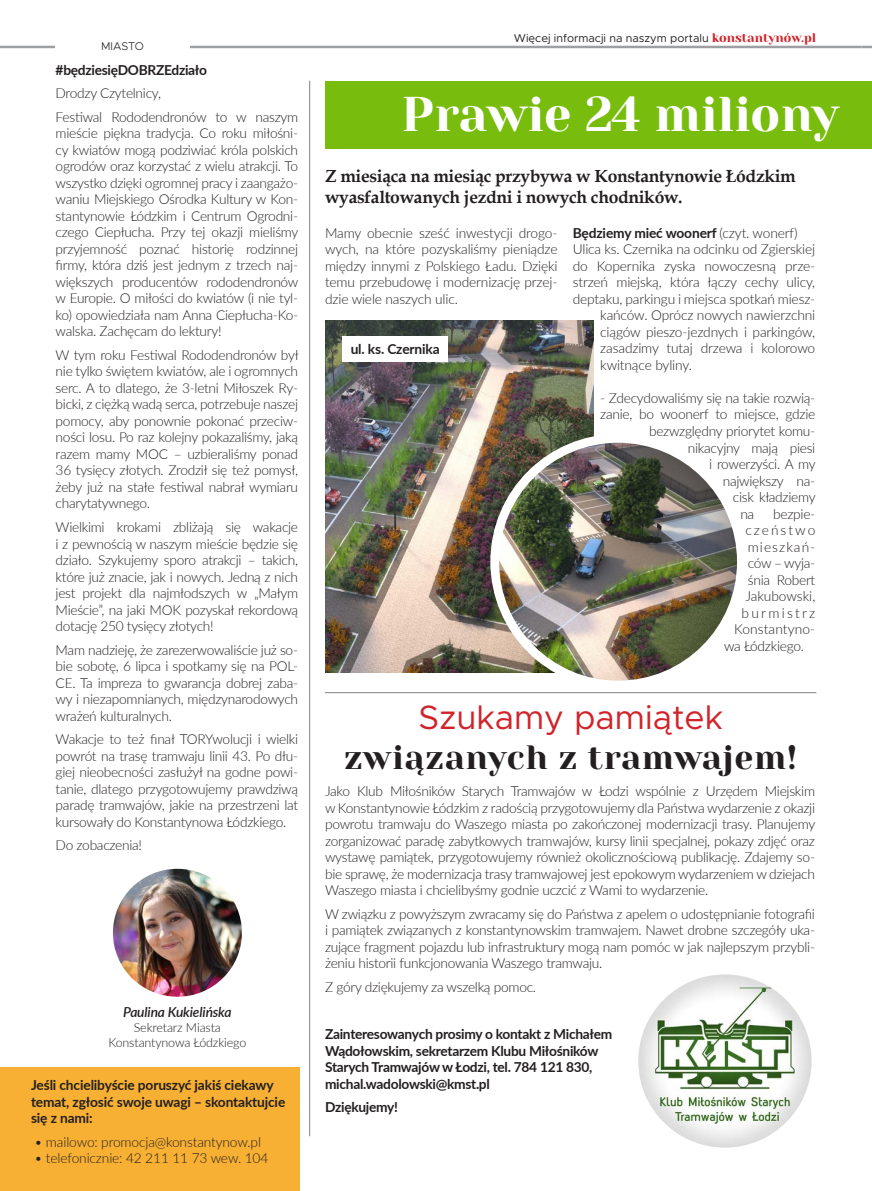
<style>
.page{position:relative;width:872px;height:1191px;background:#fff}
.page>*{position:absolute;margin:0;border:0;box-sizing:border-box;transform-origin:0 0}
.t1{font:48.75px "Yeseva One";color:#fff}
.t2{font:33.75px/40.5px "Yeseva One";letter-spacing:.02em;color:#231f20;text-align:center}
.t3{font:700 17.5px/21px "Book Antiqua";letter-spacing:-.02em;color:#231f20}
.t4{font:300 13.75px/16.5px "Lato";letter-spacing:-.02em;color:#231f20;text-align:justify}
.t5{font:700 13.75px/16.5px "Lato";letter-spacing:-.02em;color:#231f20}
.t6{font:italic 600 13.75px "Lato";letter-spacing:-.01em;color:#231f20}
.t7{font:300 13.75px "Lato";letter-spacing:.01em;color:#231f20}
.t8{font:300 13.75px "Lato";color:#231f20}
.t9{font:300 13.75px "Lato";letter-spacing:.075em;color:#231f20}
.t10{font:300 13.75px "Lato";letter-spacing:.165em;color:#231f20}
.t11{font:300 13.75px "Lato";letter-spacing:.145em;color:#231f20}
.t12{font:300 12.5px/15px "Lato";letter-spacing:-.01em;color:#231f20;text-align:center}
.t13{font:11.25px "Metropolis";color:#231f20}
.t14{font:300 11.25px "Metropolis";color:#231f20}
.s1{font-family:"Yeseva One";font-size:12.5px;color:#d1232a}
.s2{font-weight:300}
.s3{font-family:"Metropolis";color:#d1232a}
</style>
<div class="page">
<svg style="left:861px;top:46px;width:11px;height:2px"></svg>
<div style="left:325px;top:81px;width:547px;height:68px;background:#78bd0d"></div>
<hr style="left:0;top:46px;width:861px;height:2px;background:#9d9fa2">
<div style="left:0;top:1067px;width:299px;height:124px;background:#f7b033"></div>
<div style="left:55px;top:41px;width:135px;height:11px;background:#fff"></div>
<hr style="left:309px;top:81px;width:1px;height:1055px;background:#231f20">
<img style="left:113px;top:868px;width:129px;height:128px">
<img style="left:325px;top:321px;width:268px;height:352px">
<img style="left:495px;top:439px;width:240px;height:240px">
<div style="left:490px;top:434px;width:255px;height:255px;border:9px solid #fff;border-radius:50%"></div>
<img style="left:638px;top:974px;width:173px;height:173px;border-radius:87px">
<hr style="left:325px;top:692px;width:491px;height:1px;background:#231f20">
<div style="left:343px;top:336px;width:105px;height:25px;background:#fff"></div>
<p class="t14" style="left:101px;top:40px;width:44px">MIASTO</p>
<p class="t5" style="left:56px;top:61px;width:153px">#będziesięDOBRZEdziało</p>
<p class="t4" style="left:56px;top:84px;width:107px">Drodzy Czytelnicy,</p>
<p class="t4" style="left:56px;top:108px;width:244px">Festiwal Rododendronów to w naszym mieście piękna tradycja. Co roku miłośni&shy;cy kwiatów mogą podziwiać króla polskich ogrodów oraz korzystać z wielu atrakcji. To wszystko dzięki ogromnej pracy i zaangażo&shy;waniu Miejskiego Ośrodka Kultury w Kon&shy;stantynowie Łódzkim i Centrum Ogrodni&shy;czego Ciepłucha. Przy tej okazji mieliśmy przyjemność poznać historię rodzinnej firmy, która dziś jest jednym z trzech naj&shy;większych producentów rododendronów w Europie. O miłości do kwiatów (i nie tyl&shy;ko) opowiedziała nam Anna Ciepłucha-Ko&shy;walska. Zachęcam do lektury!</p>
<p class="t4" style="left:56px;top:346px;width:244px">W tym roku Festiwal Rododendronów był nie tylko świętem kwiatów, ale i ogromnych serc. A to dlatego, że 3-letni Miłoszek Ry&shy;bicki, z ciężką wadą serca, potrzebuje naszej pomocy, aby ponownie pokonać przeciw&shy;ności losu. Po raz kolejny pokazaliśmy, jaką razem mamy MOC – uzbieraliśmy ponad 36 tysięcy złotych. Zrodził się też pomysł, żeby już na stałe festiwal nabrał wymiaru charytatywnego.</p>
<p class="t4" style="left:56px;top:518px;width:244px">Wielkimi krokami zbliżają się wakacje i z pewnością w naszym mieście będzie się działo. Szykujemy sporo atrakcji – takich, które już znacie, jak i nowych. Jedną z nich jest projekt dla najmłodszych w „Małym Mieście”, na jaki MOK pozyskał rekordową dotację 250 tysięcy złotych!</p>
<p class="t4" style="left:56px;top:641px;width:244px">Mam nadzieję, że zarezerwowaliście już so&shy;bie sobotę, 6 lipca i spotkamy się na POL-CE. Ta impreza to gwarancja dobrej zaba&shy;wy i niezapomnianych, międzynarodowych wrażeń kulturalnych.</p>
<p class="t4" style="left:56px;top:730px;width:244px">Wakacje to też finał TORYwolucji i wielki powrót na trasę tramwaju linii 43. Po dłu&shy;giej nieobecności zasłużył na godne powi&shy;tanie, dlatego przygotowujemy prawdziwą paradę tramwajów, jakie na przestrzeni lat kursowały do Konstantynowa Łódzkiego.</p>
<p class="t4" style="left:56px;top:836px;width:88px">Do zobaczenia!</p>
<p class="t6" style="left:123px;top:1002px;width:110px">Paulina Kukielińska</p>
<p class="t12" style="left:108px;top:1020px;width:139px">Sekretarz Miasta<br>Konstantynowa Łódzkiego</p>
<p class="t5" style="left:31px;top:1076px;width:256px">Jeśli chcielibyście poruszyć jakiś ciekawy temat, zgłosić swoje uwagi – skontaktujcie się z nami:</p>
<p class="t4" style="left:35px;top:1133px;width:228px">• mailowo: promocja@konstantynow.pl</p>
<p class="t4" style="left:35px;top:1149px;width:235px">• telefonicznie: 42 211 11 73 wew. 104</p>
<p class="t13" style="left:514px;top:32px;width:304px">Więcej informacji na naszym portalu <span class="s1">konstantynów.pl</span></p>
<p class="t1" style="left:402px;top:85px;width:439px">Prawie 24 miliony</p>
<p class="t3" style="left:325px;top:165px;width:472px">Z miesiąca na miesiąc przybywa w Konstantynowie Łódzkim wyasfaltowanych jezdni i nowych chodników.</p>
<p class="t4" style="left:325px;top:224px;width:234px">Mamy obecnie sześć inwestycji drogo&shy;wych, na które pozyskaliśmy pieniądze między innymi z Polskiego Ładu. Dzięki temu przebudowę i modernizację przej&shy;dzie wiele naszych ulic.</p>
<p class="t5" style="left:573px;top:224px;width:226px">Będziemy mieć woonerf <span class="s2">(czyt. wonerf)</span></p>
<p class="t4" style="left:573px;top:241px;width:244px">Ulica ks. Czernika na odcinku od Zgierskiej</p>
<p class="t4" style="left:573px;top:257px;width:244px">do Kopernika zyska nowoczesną prze-</p>
<p class="t4" style="left:573px;top:274px;width:244px">strzeń miejską, która łączy cechy ulicy,</p>
<p class="t4" style="left:573px;top:290px;width:244px">deptaku, parkingu i miejsca spotkań miesz-</p>
<p class="t4" style="left:600px;top:307px;width:216px">kańców. Oprócz nowych nawierzchni</p>
<p class="t4" style="left:600px;top:323px;width:216px">ciągów pieszo-jezdnych i parkingów,</p>
<p class="t4" style="left:600px;top:340px;width:216px">zasadzimy tutaj drzewa i kolorowo</p>
<p class="t4" style="left:600px;top:356px;width:93px">kwitnące byliny.</p>
<p class="t4" style="left:600px;top:389px;width:216px">- Zdecydowaliśmy się na takie rozwią-</p>
<p class="t4" style="left:600px;top:406px;width:216px">zanie, bo woonerf to miejsce, gdzie</p>
<p class="t4" style="left:649px;top:422px;width:168px">bezwzględny priorytet komu-</p>
<p class="t4" style="left:688px;top:439px;width:129px">nikacyjny mają piesi</p>
<p class="t4" style="left:709px;top:455px;width:108px">i rowerzyści. A my</p>
<p class="t4" style="left:723px;top:472px;width:94px">największy na-</p>
<p class="t4" style="left:733px;top:488px;width:84px">cisk kładziemy</p>
<p class="t4" style="left:740px;top:505px;width:15px">na</p>
<p class="t4" style="left:773px;top:505px;width:44px">bezpie-</p>
<p class="t11" style="left:745px;top:520px;width:71px">czeństwo</p>
<p class="t9" style="left:748px;top:537px;width:69px">mieszkań-</p>
<p class="t4" style="left:748px;top:554px;width:69px">ców – wyja-</p>
<p class="t4" style="left:748px;top:571px;width:69px">śnia Robert</p>
<p class="t8" style="left:745px;top:586px;width:71px">Jakubowski,</p>
<p class="t10" style="left:741px;top:603px;width:75px">burmistrz</p>
<p class="t7" style="left:734px;top:619px;width:83px">Konstantyno-</p>
<p class="t4" style="left:724px;top:637px;width:81px">wa Łódzkiego.</p>
<p class="t5" style="left:351px;top:340px;width:90px">ul. ks. Czernika</p>
<p class="t2" style="left:344px;top:698px;width:454px"><span class="s3">Szukamy pamiątek </span>związanych z tramwajem!</p>
<p class="t4" style="left:325px;top:782px;width:492px">Jako Klub Miłośników Starych Tramwajów w Łodzi wspólnie z Urzędem Miejskim w Konstantynowie Łódzkim z radością przygotowujemy dla Państwa wydarzenie z okazji powrotu tramwaju do Waszego miasta po zakończonej modernizacji trasy. Planujemy zorganizować paradę zabytkowych tramwajów, kursy linii specjalnej, pokazy zdjęć oraz wystawę pamiątek, przygotowujemy również okolicznościową publikację. Zdajemy so&shy;bie sprawę, że modernizacja trasy tramwajowej jest epokowym wydarzeniem w dziejach Waszego miasta i chcielibyśmy godnie uczcić z Wami to wydarzenie.</p>
<p class="t4" style="left:325px;top:905px;width:491px">W związku z powyższym zwracamy się do Państwa z apelem o udostępnianie fotografii i pamiątek związanych z konstantynowskim tramwajem. Nawet drobne szczegóły uka&shy;zujące fragment pojazdu lub infrastruktury mogą nam pomóc w jak najlepszym przybli&shy;żeniu historii funkcjonowania Waszego tramwaju.</p>
<p class="t4" style="left:325px;top:978px;width:213px">Z góry dziękujemy za wszelką pomoc.</p>
<p class="t5" style="left:325px;top:1025px;width:289px">Zainteresowanych prosimy o kontakt z Michałem<br>Wądołowskim, sekretarzem Klubu Miłośników<br>Starych Tramwajów w Łodzi, tel. 784 121 830,</p>
<p class="t5" style="left:325px;top:1074px;width:166px">michal.wadolowski@kmst.pl</p>
<p class="t5" style="left:325px;top:1098px;width:75px">Dziękujemy!</p>
</div>
